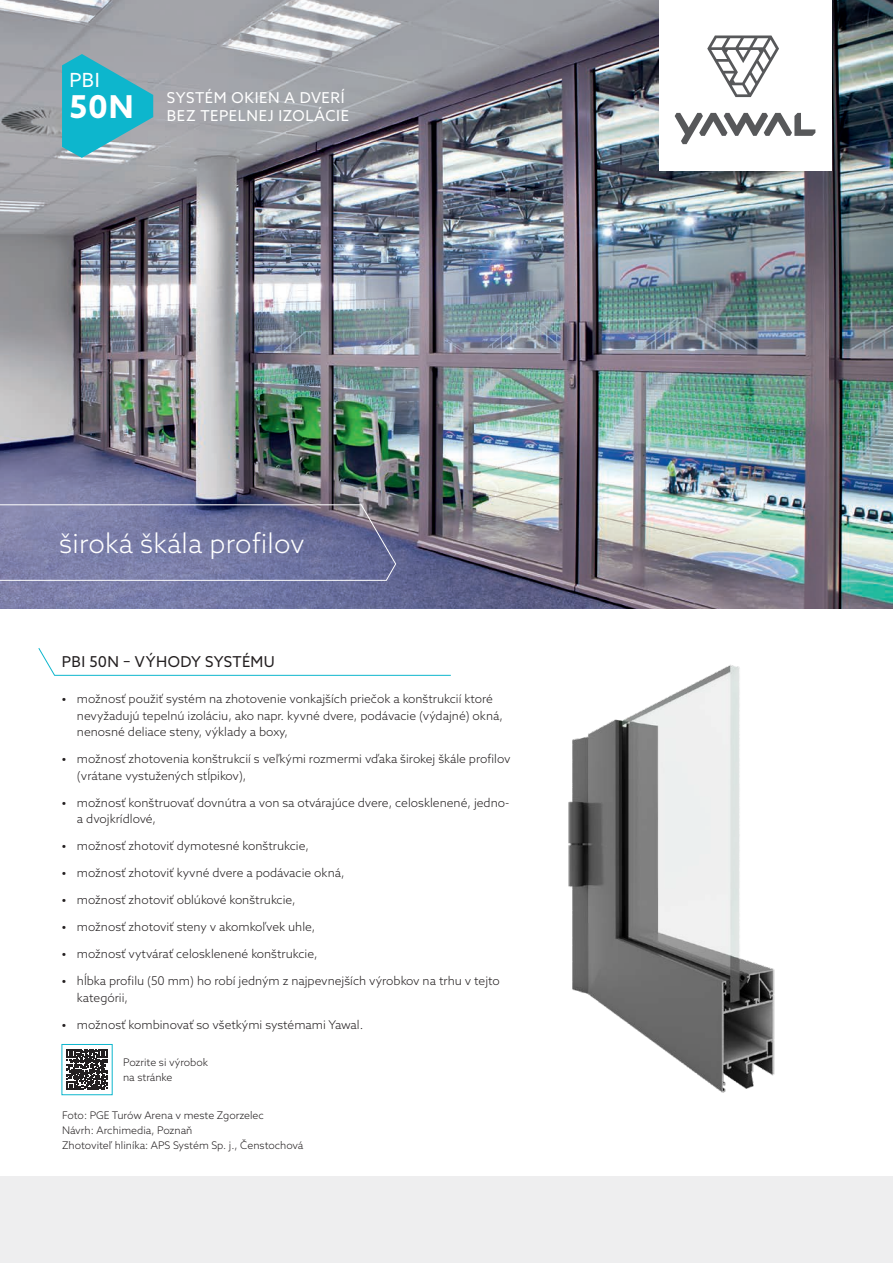
<style>
.page{position:relative;width:893px;height:1263px;background:#fff}
.page>*{position:absolute;margin:0;border:0;box-sizing:border-box;transform-origin:0 0}
.diament_systemowy_M{font:700 31.5px "Azo Sans";color:#fff}
.napis_w_ramce_na_obrazku{font:300 27px "Azo Sans";letter-spacing:.01em;color:#fff}
.diament_systemowy_S{font:19.5px "Azo Sans";color:#fff}
.napis_obok_diamentu{font:15px "Azo Sans";letter-spacing:.04em;color:#fff}
.zalety_systemu{font:15px "Azo Sans";letter-spacing:.02em;color:#231f20}
.t1{font:300 12px/16.5px "Azo Sans";color:#231f20}
.opis_zdjecia{font:300 10.5px/15px "Azo Sans";color:#231f20}
.s1{font-weight:700}
</style>
<div class="page">
<img style="left:0;top:0;width:893px;height:608px">
<img style="left:568px;top:664px;width:207px;height:429px">
<div style="left:659px;top:0;width:172px;height:171px;background:#fff"></div>
<svg style="left:707px;top:36px;width:72px;height:61px"></svg>
<svg style="left:675px;top:113px;width:140px;height:31px"></svg>
<div style="left:0;top:1176px;width:893px;height:87px;background:#eeeeef"></div>
<svg style="left:38px;top:648px;width:413px;height:28px"></svg>
<svg style="left:62px;top:54px;width:91px;height:104px;background:#42b3c4"></svg>
<svg style="left:0;top:504px;width:396px;height:77px;background:#777aa2"></svg>
<svg style="left:67px;top:1049px;width:40px;height:41px"></svg>
<p class="diament_systemowy_S" style="left:69px;top:68px;width:32px">PBI</p>
<p class="diament_systemowy_M" style="left:69px;top:86px;width:66px">50N</p>
<p class="napis_obok_diamentu" style="left:167px;top:88px;width:179px">SYSTÉM OKIEN A DVERÍ</p>
<p class="napis_obok_diamentu" style="left:167px;top:106px;width:184px">BEZ TEPELNEJ IZOLÁCIE</p>
<p class="napis_w_ramce_na_obrazku" style="left:59px;top:526px;width:247px">široká škála profilov</p>
<p class="zalety_systemu" style="left:62px;top:651px;width:214px">PBI 50N – VÝHODY SYSTÉMU</p>
<p class="t1" style="left:77px;top:691px;width:428px;text-indent:-15px"><span class="s1">•</span> možnosť použiť systém na zhotovenie vonkajších priečok a konštrukcií ktoré nevyžadujú tepelnú izoláciu, ako napr. kyvné dvere, podávacie (výdajné) okná, nenosné deliace steny, výklady a boxy,</p>
<p class="t1" style="left:77px;top:751px;width:435px;text-indent:-15px"><span class="s1">•</span> možnosť zhotovenia konštrukcií s veľkými rozmermi vďaka širokej škále profilov (vrátane vystužených stĺpikov),</p>
<p class="t1" style="left:77px;top:794px;width:434px;text-indent:-15px"><span class="s1">•</span> možnosť konštruovať dovnútra a von sa otvárajúce dvere, celosklenené, jedno&shy;a dvojkrídlové,</p>
<p class="t1" style="left:62px;top:838px;width:249px"><span class="s1">•</span> možnosť zhotoviť dymotesné konštrukcie,</p>
<p class="t1" style="left:62px;top:865px;width:284px"><span class="s1">•</span> možnosť zhotoviť kyvné dvere a podávacie okná,</p>
<p class="t1" style="left:62px;top:892px;width:235px"><span class="s1">•</span> možnosť zhotoviť oblúkové konštrukcie,</p>
<p class="t1" style="left:62px;top:919px;width:255px"><span class="s1">•</span> možnosť zhotoviť steny v akomkoľvek uhle,</p>
<p class="t1" style="left:62px;top:946px;width:257px"><span class="s1">•</span> možnosť vytvárať celosklenené konštrukcie,</p>
<p class="t1" style="left:77px;top:973px;width:424px;text-indent:-15px"><span class="s1">•</span> hĺbka profilu (50 mm) ho robí jedným z najpevnejších výrobkov na trhu v tejto kategórii,</p>
<p class="t1" style="left:62px;top:1016px;width:303px"><span class="s1">•</span> možnosť kombinovať so všetkými systémami Yawal.</p>
<p class="opis_zdjecia" style="left:123px;top:1055px;width:87px">Pozrite si výrobok na stránke</p>
<p class="opis_zdjecia" style="left:62px;top:1107px;width:243px">Foto: PGE Turów Arena v meste Zgorzelec<br>Návrh: Archimedia, Poznaň<br>Zhotoviteľ hliníka: APS Systém Sp. j., Čenstochová</p>
</div>
